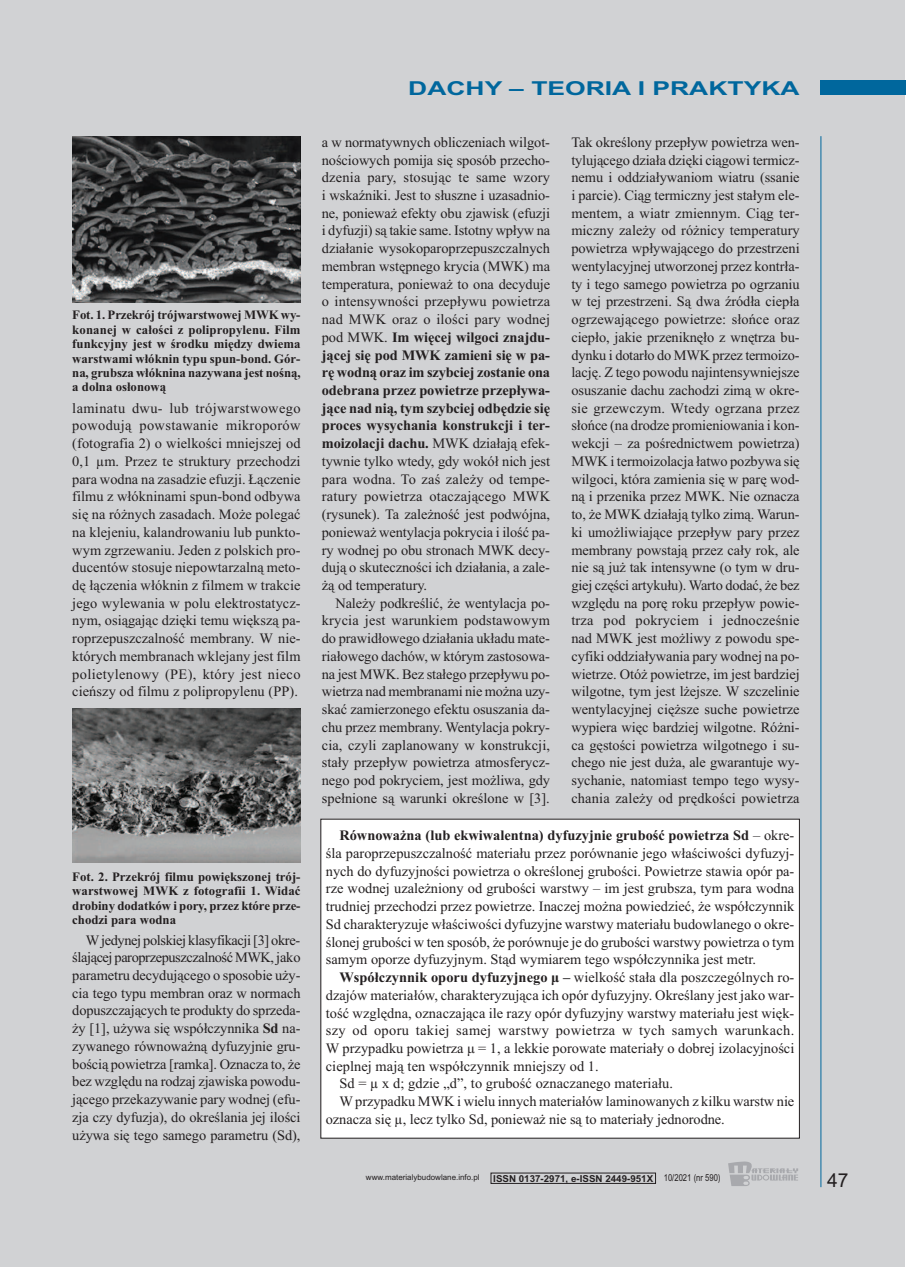
<style>
.page{position:relative;width:906px;height:1268px;background:#fff}
.page>*{position:absolute;margin:0;border:0;box-sizing:border-box;transform-origin:0 0}
.t1{font:700 19.2px "Arial";color:#00679d;scale:1.38 1}
.t2{font:19.2px "Arial";color:#231f20}
.t3{font:14.4px/17.7px "Times New Roman";color:#231f20;text-align:justify}
.t4{font:14.4px "Times New Roman";letter-spacing:.025em;color:#231f20}
.t5{font:700 12.75px/14.4px "Times New Roman";letter-spacing:-.005em;color:#231f20;text-align:justify}
.t6{font:700 9.6px "Arial";color:#231f20}
.t7{font:7.95px "Arial";color:#231f20}
.s1{font-weight:700}
.s2{font-weight:400}
</style>
<div class="page">
<div style="left:0;top:0;width:904px;height:1266px;background:#d1d2d4"></div>
<div style="left:821px;top:81px;width:85px;height:14px;background:#00679d"></div>
<hr style="left:820px;top:136px;width:1px;height:1050px;background:#00679d">
<svg style="left:728px;top:1161px;width:70px;height:24px"></svg>
<img style="left:72px;top:136px;width:228px;height:167px">
<img style="left:72px;top:708px;width:228px;height:154px">
<div style="left:321px;top:819px;width:478px;height:318px;background:#fff"></div>
<p class="t5" style="left:72px;top:308px;width:230px">Fot. 1. Przekrój trójwarstwowej MWK wy&shy;konanej w całości z polipropylenu. Film funkcyjny jest w środku między dwiema warstwami włóknin typu spun-bond. Gór&shy;na, grubsza włóknina nazywana jest nośną, a dolna osłonową</p>
<p class="t3" style="left:72px;top:399px;width:230px">laminatu dwu- lub trójwarstwowego powodują powstawanie mikroporów (fotografia 2) o wielkości mniejszej od 0,1 µm. Przez te struktury przechodzi para wodna na zasadzie efuzji. Łączenie filmu z włókninami spun-bond odbywa się na różnych zasadach. Może polegać na klejeniu, kalandrowaniu lub punkto&shy;wym zgrzewaniu. Jeden z polskich pro&shy;ducentów stosuje niepowtarzalną meto&shy;dę łączenia włóknin z filmem w trakcie jego wylewania w polu elektrostatycz&shy;nym, osiągając dzięki temu większą pa&shy;roprzepuszczalność membrany. W nie&shy;których membranach wklejany jest film polietylenowy (PE), który jest nieco cieńszy od filmu z polipropylenu (PP).</p>
<p class="t5" style="left:72px;top:869px;width:230px">Fot. 2. Przekrój filmu powiększonej trój&shy;warstwowej MWK z fotografii 1. Widać drobiny dodatków i pory, przez które prze&shy;chodzi para wodna</p>
<p class="t3" style="left:72px;top:930px;width:230px;text-indent:14px">Wjedynej polskiej klasyfikacji [3] okre&shy;ślającej paroprzepuszczalność MWK, jako parametru decydującego o sposobie uży&shy;cia tego typu membran oraz w normach dopuszczających te produkty do sprzeda&shy;ży [1], używa się współczynnika <span class="s1">Sd</span> na&shy;zywanego równoważną dyfuzyjnie gru&shy;bością powietrza [ramka]. Oznacza to, że bez względu na rodzaj zjawiska powodu&shy;jącego przekazywanie pary wodnej (efu&shy;zja czy dyfuzja), do określania jej ilości używa się tego samego parametru (Sd),</p>
<h1 class="t1" style="left:408px;top:77px;width:285px">DACHY – TEORIA I PRAKTYKA</h1>
<p class="t3" style="left:322px;top:133px;width:230px">a w normatywnych obliczeniach wilgot&shy;nościowych pomija się sposób przecho&shy;dzenia pary, stosując te same wzory i wskaźniki. Jest to słuszne i uzasadnio&shy;ne, ponieważ efekty obu zjawisk (efuzji i dyfuzji) są takie same. Istotny wpływ na działanie wysokoparoprzepuszczalnych membran wstępnego krycia (MWK) ma temperatura, ponieważ to ona decyduje o intensywności przepływu powietrza nad MWK oraz o ilości pary wodnej pod MWK. <span class="s1">Im więcej wilgoci znajdu&shy;jącej się pod MWK zamieni się w pa&shy;rę wodną oraz im szybciej zostanie ona odebrana przez powietrze przepływa&shy;jące nad nią, tym szybciej odbędzie się proces wysychania konstrukcji i ter&shy;moizolacji dachu.</span> MWK działają efek&shy;tywnie tylko wtedy, gdy wokół nich jest para wodna. To zaś zależy od tempe&shy;ratury powietrza otaczającego MWK (rysunek). Ta zależność jest podwójna, ponieważ wentylacja pokrycia i ilość pa&shy;ry wodnej po obu stronach MWK decy&shy;dują o skuteczności ich działania, a zale&shy;żą od temperatury.</p>
<p class="t3" style="left:322px;top:593px;width:230px;text-indent:14px">Należy podkreślić, że wentylacja po&shy;krycia jest warunkiem podstawowym do prawidłowego działania układu mate&shy;riałowego dachów, w którym zastosowa&shy;na jest MWK. Bez stałego przepływu po&shy;wietrza nad membranami nie można uzy&shy;skać zamierzonego efektu osuszania da&shy;chu przez membrany. Wentylacja pokry&shy;cia, czyli zaplanowany w konstrukcji, stały przepływ powietrza atmosferycz&shy;nego pod pokryciem, jest możliwa, gdy spełnione są warunki określone w [3].</p>
<p class="t3" style="left:571px;top:133px;width:230px">Tak określony przepływ powietrza wen&shy;tylującego działa dzięki ciągowi termicz&shy;nemu i oddziaływaniom wiatru (ssanie i parcie). Ciąg termiczny jest stałym ele&shy;mentem, a wiatr zmiennym. Ciąg ter&shy;miczny zależy od różnicy temperatury powietrza wpływającego do przestrzeni wentylacyjnej utworzonej przez kontrła&shy;ty i tego samego powietrza po ogrzaniu w tej przestrzeni. Są dwa źródła ciepła ogrzewającego powietrze: słońce oraz ciepło, jakie przeniknęło z wnętrza bu&shy;dynku i dotarło do MWK przez termoizo&shy;lację. Z tego powodu najintensywniejsze osuszanie dachu zachodzi zimą w okre&shy;sie grzewczym. Wtedy ogrzana przez słońce (na drodze promieniowania i kon&shy;wekcji – za pośrednictwem powietrza)<br>MWK i termoizolacja łatwo pozbywa się wilgoci, która zamienia się w parę wod&shy;ną i przenika przez MWK. Nie oznacza to, że MWK działają tylko zimą. Warun&shy;ki umożliwiające przepływ pary przez membrany powstają przez cały rok, ale nie są już tak intensywne (o tym w dru&shy;giej części artykułu). Warto dodać, że bez względu na porę roku przepływ powie&shy;trza pod pokryciem i jednocześnie nad MWK jest możliwy z powodu spe&shy;cyfiki oddziaływania pary wodnej na po&shy;wietrze. Otóż powietrze, im jest bardziej wilgotne, tym jest lżejsze. W szczelinie wentylacyjnej cięższe suche powietrze wypiera więc bardziej wilgotne. Różni&shy;ca gęstości powietrza wilgotnego i su&shy;chego nie jest duża, ale gwarantuje wy&shy;sychanie, natomiast tempo tego wysy&shy;chania zależy od prędkości powietrza</p>
<p class="t3" style="left:326px;top:826px;width:470px;text-indent:14px"><span class="s1">Równoważna (lub ekwiwalentna) dyfuzyjnie grubość powietrza Sd</span> – okre&shy;śla paroprzepuszczalność materiału przez porównanie jego właściwości dyfuzyj&shy;nych do dyfuzyjności powietrza o określonej grubości. Powietrze stawia opór pa&shy;rze wodnej uzależniony od grubości warstwy – im jest grubsza, tym para wodna trudniej przechodzi przez powietrze. Inaczej można powiedzieć, że współczynnik Sd charakteryzuje właściwości dyfuzyjne warstwy materiału budowlanego o okre&shy;ślonej grubości w ten sposób, że porównuje je do grubości warstwy powietrza o tym samym oporze dyfuzyjnym. Stąd wymiarem tego współczynnika jest metr.</p>
<p class="t3" style="left:339px;top:968px;width:456px"><span class="s1">Współczynnik oporu dyfuzyjnego µ –</span> wielkość stała dla poszczególnych ro-</p>
<p class="t3" style="left:326px;top:985px;width:470px">dzajów materiałów, charakteryzująca ich opór dyfuzyjny. Określany jest jako war-</p>
<p class="t3" style="left:326px;top:1003px;width:470px">tość względna, oznaczająca ile razy opór dyfuzyjny warstwy materiału jest więk-</p>
<p class="t4" style="left:326px;top:1021px;width:470px">szy od oporu takiej samej warstwy powietrza w tych samych warunkach.</p>
<p class="t3" style="left:326px;top:1038px;width:470px">W przypadku powietrza µ = 1, a lekkie porowate materiały o dobrej izolacyjności</p>
<p class="t3" style="left:326px;top:1056px;width:274px">cieplnej mają ten współczynnik mniejszy od 1.</p>
<p class="t3" style="left:339px;top:1074px;width:335px">Sd = µ x d; gdzie „d”, to grubość oznaczanego materiału.</p>
<p class="t3" style="left:339px;top:1092px;width:456px">W przypadku MWK i wielu innych materiałów laminowanych z kilku warstw nie</p>
<p class="t3" style="left:326px;top:1109px;width:400px">oznacza się µ, lecz tylko Sd, ponieważ nie są to materiały jednorodne.</p>
<p class="t7" style="left:366px;top:1172px;width:115px">www.materialybudowlane.info.pl</p>
<p class="t6" style="left:493px;top:1172px;width:229px">ISSN 0137-2971, e-ISSN 2449-951X <span class="s2">10/2021 (nr 590)</span></p>
<h1 class="t2" style="left:827px;top:1168px;width:23px">47</h1>
</div>
